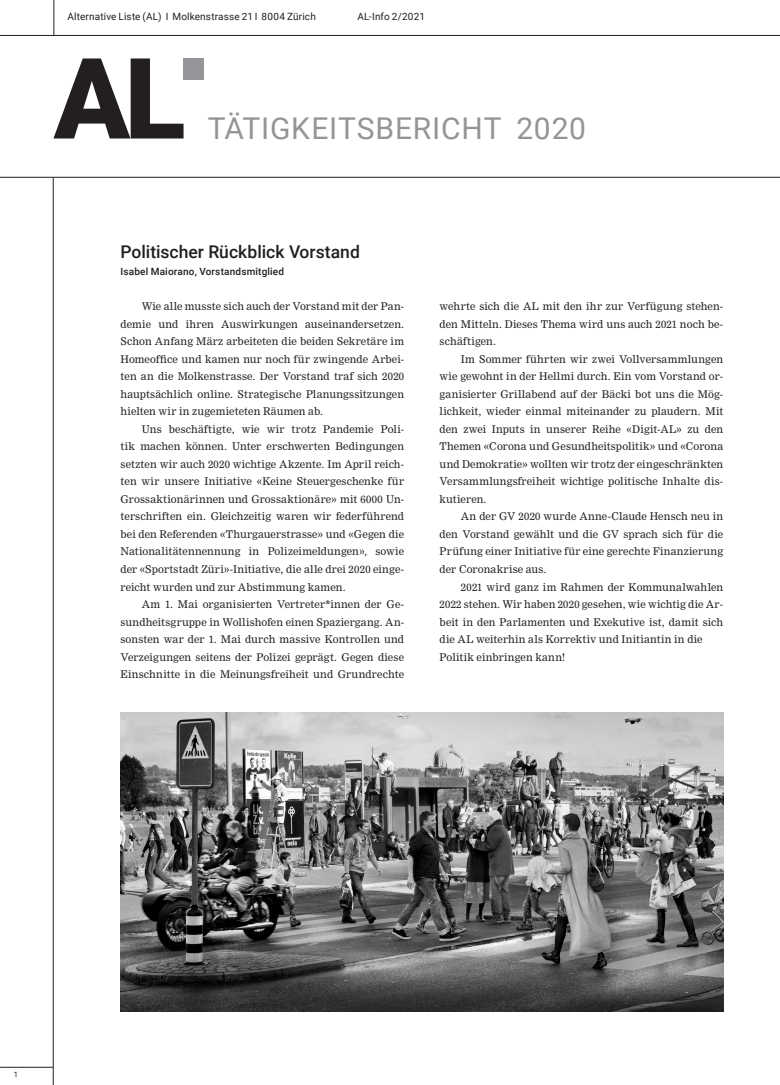
<style>
.page{position:relative;width:780px;height:1085px;background:#fff}
.page>*{position:absolute;margin:0;border:0;box-sizing:border-box;transform-origin:0 0}
._01_titel{font:900 112.5px "Roboto";color:#231f20}
._01_titel-2{font:30px "Roboto";letter-spacing:.025em;color:#939598}
.TäBe_Überschriften{font:500 17.5px "Roboto";color:#231f20}
.Tätigkeitsbericht_Te{font:10.5px/17.5px "Nimrod MT Std";letter-spacing:.015em;color:#231f20;text-align:justify}
._04_titel{font:10px "Roboto";letter-spacing:.015em;color:#231f20}
.TäBe_Überschriften_A{font:500 10px "Roboto";letter-spacing:.02em;color:#231f20}
.Seitenzahl{font:7.5px "Roboto";color:#231f20}
</style>
<div class="page">
<hr style="left:0;top:1066px;width:53px;height:1px;background:#231f20">
<hr style="left:0;top:35px;width:780px;height:1px;background:#231f20">
<hr style="left:0;top:177px;width:780px;height:1px;background:#231f20">
<hr style="left:53px;top:0;width:1px;height:35px;background:#231f20">
<hr style="left:53px;top:177px;width:1px;height:907px;background:#231f20">
<div style="left:183px;top:58px;width:21px;height:22px;background:#939598"></div>
<img style="left:120px;top:712px;width:603px;height:299px">
<p class="_04_titel" style="left:67px;top:10px;width:250px">Alternative Liste (AL) I Molkenstrasse 21 I 8004 Zürich</p>
<p class="_04_titel" style="left:357px;top:10px;width:69px">AL-Info 2/2021</p>
<p class="_01_titel" style="left:54px;top:20px;width:133px">AL</p>
<p class="_01_titel-2" style="left:208px;top:107px;width:379px">TÄTIGKEITSBERICHT 2020</p>
<p class="TäBe_Überschriften" style="left:120px;top:239px;width:241px">Politischer Rückblick Vorstand</p>
<p class="TäBe_Überschriften_A" style="left:120px;top:265px;width:165px">Isabel Maiorano, Vorstandsmitglied</p>
<p class="Tätigkeitsbericht_Te" style="left:120px;top:298px;width:285px;text-indent:21px">Wie alle musste sich auch der Vorstand mit der Pan&shy;demie und ihren Auswirkungen auseinandersetzen.<br>Schon Anfang März arbeiteten die beiden Sekretäre im Homeoffice und kamen nur noch für zwingende Arbei&shy;ten an die Molkenstrasse. Der Vorstand traf sich 2020 hauptsächlich online. Strategische Planungssitzungen hielten wir in zugemieteten Räumen ab.</p>
<p class="Tätigkeitsbericht_Te" style="left:120px;top:420px;width:285px;text-indent:21px">Uns beschäftigte, wie wir trotz Pandemie Poli&shy;tik machen können. Unter erschwerten Bedingungen setzten wir auch 2020 wichtige Akzente. Im April reich&shy;ten wir unsere Initiative «Keine Steuergeschenke für Grossaktionärinnen und Grossaktionäre» mit 6000 Un&shy;terschriften ein. Gleichzeitig waren wir federführend bei den Referenden «Thurgauerstrasse» und «Gegen die Nationalitätennennung in Polizeimeldungen», sowie der «Sportstadt Züri»-Initiative, die alle drei 2020 einge&shy;reicht wurden und zur Abstimmung kamen.</p>
<p class="Tätigkeitsbericht_Te" style="left:120px;top:595px;width:285px;text-indent:21px">Am 1. Mai organisierten Vertreter*innen der Ge&shy;sundheitsgruppe in Wollishofen einen Spaziergang. An&shy;sonsten war der 1. Mai durch massive Kontrollen und Verzeigungen seitens der Polizei geprägt. Gegen diese Einschnitte in die Meinungsfreiheit und Grundrechte</p>
<p class="Tätigkeitsbericht_Te" style="left:439px;top:298px;width:285px">wehrte sich die AL mit den ihr zur Verfügung stehen&shy;den Mitteln. Dieses Thema wird uns auch 2021 noch be&shy;schäftigen.</p>
<p class="Tätigkeitsbericht_Te" style="left:439px;top:350px;width:285px;text-indent:21px">Im Sommer führten wir zwei Vollversammlungen wie gewohnt in der Hellmi durch. Ein vom Vorstand or&shy;ganisierter Grillabend auf der Bäcki bot uns die Mög&shy;lichkeit, wieder einmal miteinander zu plaudern. Mit den zwei Inputs in unserer Reihe «Digit-AL» zu den Themen «Corona und Gesundheitspolitik» und «Corona und Demokratie» wollten wir trotz der eingeschränkten Versammlungsfreiheit wichtige politische Inhalte dis&shy;kutieren.</p>
<p class="Tätigkeitsbericht_Te" style="left:439px;top:508px;width:285px;text-indent:21px">An der GV 2020 wurde Anne-Claude Hensch neu in den Vorstand gewählt und die GV sprach sich für die Prüfung einer Initiative für eine gerechte Finanzierung der Coronakrise aus.</p>
<p class="Tätigkeitsbericht_Te" style="left:439px;top:578px;width:285px;text-indent:21px">2021 wird ganz im Rahmen der Kommunalwahlen 2022 stehen. Wir haben 2020 gesehen, wie wichtig die Ar&shy;beit in den Parlamenten und Exekutive ist, damit sich die AL weiterhin als Korrektiv und Initiantin in die</p>
<p class="Tätigkeitsbericht_Te" style="left:439px;top:648px;width:127px">Politik einbringen kann!</p>
<p class="Seitenzahl" style="left:14px;top:1068px;width:6px">1</p>
</div>
